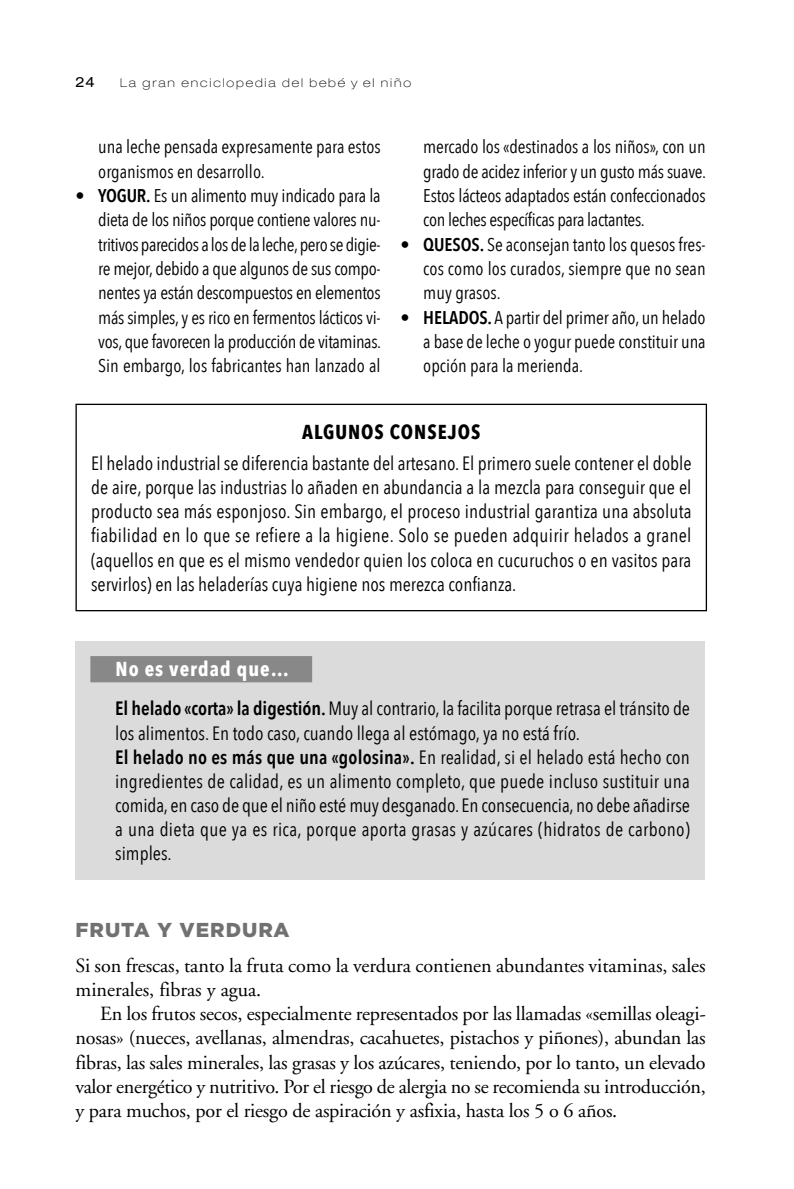
<style>
.page{position:relative;width:794px;height:1189px;background:#fff}
.page>*{position:absolute;margin:0;border:0;box-sizing:border-box;transform-origin:0 0}
.t1{font:20.12px/24.3px "Adobe Garamond";letter-spacing:-.005em;color:#000}
.t2{font:700 20.12px "Avenir Next Condensed";letter-spacing:.05em;color:#000}
.t3{font:700 20.12px "Avenir Next Condensed";letter-spacing:.05em;color:#fff}
.t4{font:900 20.12px "Gotham";letter-spacing:.05em;color:#717171}
.t5{font:19.25px/24.2px "Avenir Next Condensed";color:#000;text-align:justify}
.t6{font:18.38px/24.3px "Avenir Next Condensed";color:#000;text-align:justify}
.t7{font:expanded 14px "Helvetica Neue";color:#000}
.t8{font:100 expanded 12.25px "Helvetica Neue";letter-spacing:.15em;color:#000}
.s1{font-weight:600}
</style>
<div class="page">
<hr style="left:75px;top:404px;width:632px;height:1px;background:#000">
<hr style="left:75px;top:405px;width:2px;height:205px;background:#000">
<hr style="left:705px;top:405px;width:2px;height:205px;background:#000">
<hr style="left:75px;top:610px;width:632px;height:1px;background:#000">
<div style="left:75px;top:641px;width:630px;height:239px;background:#dbdbdb"></div>
<div style="left:90px;top:656px;width:222px;height:26px;background:#888"></div>
<p class="t7" style="left:75px;top:77px;width:21px">24</p>
<p class="t8" style="left:120px;top:78px;width:292px">La gran enciclopedia del bebe´ y el niño</p>
<p class="t6" style="left:98px;top:135px;width:284px">una leche pensada expresamente para estos organismos en desarrollo.</p>
<p class="t6" style="left:98px;top:184px;width:284px;text-indent:-23px">• <span class="s1">YOGUR.</span> Es un alimento muy indicado para la dieta de los niños porque contiene valores nu&shy;tritivos parecidos a los de la leche, pero se digie&shy;re mejor, debido a que algunos de sus compo&shy;nentes ya están descompuestos en elementos más simples, y es rico en fermentos lácticos vi&shy;vos, que favorecen la producción de vitaminas.<br>Sin embargo, los fabricantes han lanzado al</p>
<p class="t6" style="left:423px;top:135px;width:284px">mercado los «destinados a los niños», con un grado de acidez inferior y un gusto más suave.<br>Estos lácteos adaptados están confeccionados con leches específicas para lactantes.</p>
<p class="t6" style="left:423px;top:233px;width:284px;text-indent:-23px">• <span class="s1">QUESOS.</span> Se aconsejan tanto los quesos fres&shy;cos como los curados, siempre que no sean muy grasos.</p>
<p class="t6" style="left:423px;top:305px;width:284px;text-indent:-23px">• <span class="s1">HELADOS.</span> A partir del primer año, un helado a base de leche o yogur puede constituir una opción para la merienda.</p>
<p class="t2" style="left:302px;top:419px;width:180px">ALGUNOS CONSEJOS</p>
<p class="t5" style="left:91px;top:452px;width:602px">El helado industrial se diferencia bastante del artesano. El primero suele contener el doble de aire, porque las industrias lo añaden en abundancia a la mezcla para conseguir que el producto sea más esponjoso. Sin embargo, el proceso industrial garantiza una absoluta fiabilidad en lo que se refiere a la higiene. Solo se pueden adquirir helados a granel (aquellos en que es el mismo vendedor quien los coloca en cucuruchos o en vasitos para servirlos) en las heladerías cuya higiene nos merezca confianza.</p>
<p class="t3" style="left:116px;top:656px;width:175px">No es verdad que…</p>
<p class="t5" style="left:115px;top:697px;width:576px;text-align:left"><span class="s1">El helado «corta» la digestión.</span> Muy al contrario, la facilita porque retrasa el tránsito de los alimentos. En todo caso, cuando llega al estómago, ya no está frío.<br><span class="s1">El helado no es más que una «golosina».</span> En realidad, si el helado está hecho con ingredientes de calidad, es un alimento completo, que puede incluso sustituir una comida, en caso de que el niño esté muy desganado. En consecuencia, no debe añadirse a una dieta que ya es rica, porque aporta grasas y azúcares (hidratos de carbono) simples.</p>
<p class="t4" style="left:75px;top:922px;width:216px">FRUTA Y VERDURA</p>
<p class="t1" style="left:75px;top:954px;width:631px">Si son frescas, tanto la fruta como la verdura contienen abundantes vitaminas, sales minerales, fibras y agua.</p>
<p class="t1" style="left:75px;top:1003px;width:632px;text-align:justify;text-indent:25px">En los frutos secos, especialmente representados por las llamadas «semillas oleagi&shy;nosas» (nueces, avellanas, almendras, cacahuetes, pistachos y piñones), abundan las fibras, las sales minerales, las grasas y los azúcares, teniendo, por lo tanto, un elevado valor energético y nutritivo. Por el riesgo de alergia no se recomienda su introducción, y para muchos, por el riesgo de aspiración y asfixia, hasta los 5 o 6 años.</p>
</div>
